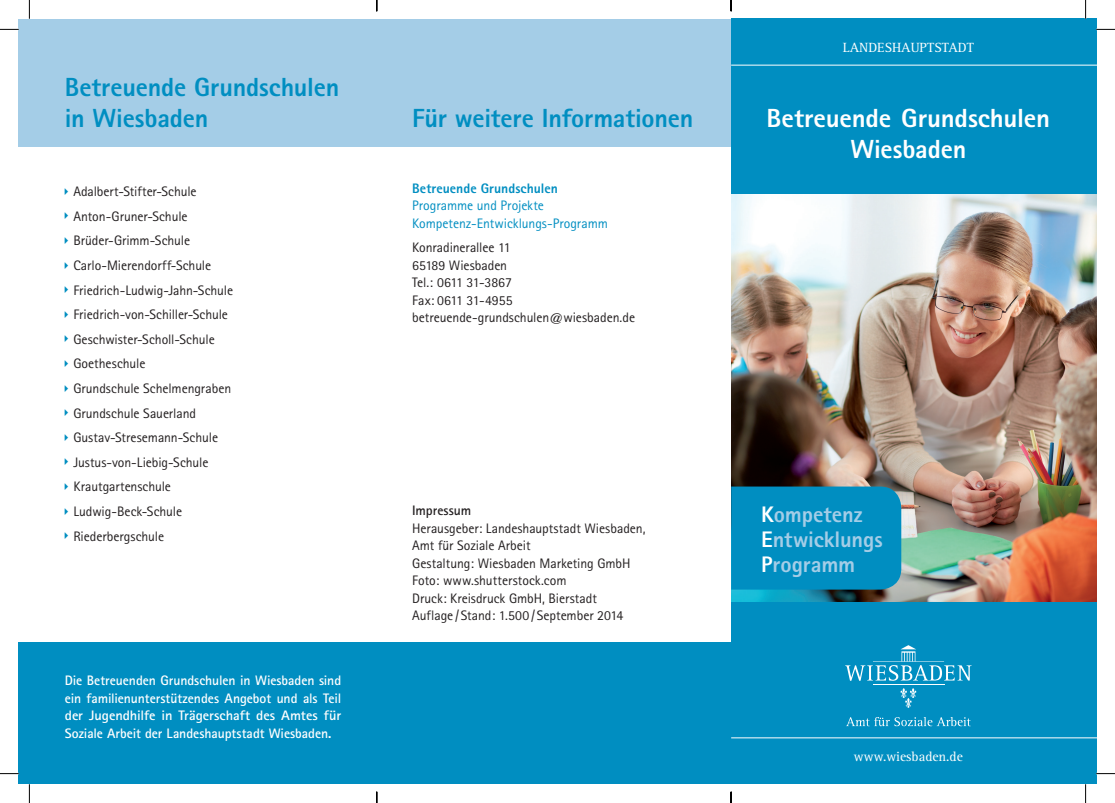
<style>
.page{position:relative;width:1115px;height:803px;background:#fff}
.page>*{position:absolute;margin:0;border:0;box-sizing:border-box;transform-origin:0 0}
.t1{font:800 26.25px/31.5px "Rotis Sans Serif";letter-spacing:-.005em;color:#008ec1}
.t2{font:800 26.25px/31.5px "Rotis Sans Serif";letter-spacing:-.005em;color:#fff;text-align:center}
.t3{font:800 22.5px/25px "Rotis Sans Serif";letter-spacing:-.005em;color:#a4cde7}
.t4{font:13.75px/24.6px "Rotis Sans Serif";letter-spacing:-.005em;color:#231f20}
.t5{font:700 13.75px/17.5px "Rotis Sans Serif";letter-spacing:-.005em;color:#fff;text-align:justify}
.t6{font:13.75px/17.5px "Rotis Sans Serif";letter-spacing:-.005em;color:#008ec1}
.t7{font:13.75px "Rotis Serif";color:#fff}
.t8{font:800 13.75px "Rotis Sans Serif";color:#008ec1}
.t9{font:700 13.75px "Rotis Sans Serif";letter-spacing:-.005em;color:#231f20}
.s1{color:#fff}
</style>
<div class="page">
<div style="left:19px;top:642px;width:712px;height:142px;background:#008ec1"></div>
<div style="left:731px;top:19px;width:365px;height:765px;background:#008ec1"></div>
<hr style="left:731px;top:65px;width:365px;height:1px;background:#fff">
<hr style="left:731px;top:737px;width:365px;height:1px;background:#fff">
<hr style="left:873px;top:684px;width:71px;height:1px;background:#fff">
<svg style="left:845px;top:645px;width:126px;height:36px"></svg>
<svg style="left:900px;top:688px;width:16px;height:20px"></svg>
<svg style="left:846px;top:717px;width:124px;height:9px"></svg>
<div style="left:19px;top:19px;width:712px;height:127px;background:#a4cde7"></div>
<img style="left:731px;top:194px;width:365px;height:408px">
<svg style="left:731px;top:486px;width:170px;height:103px"></svg>
<svg style="left:0;top:29px;width:19px;height:1px"></svg>
<svg style="left:1096px;top:29px;width:19px;height:1px"></svg>
<svg style="left:0;top:773px;width:19px;height:1px"></svg>
<svg style="left:1096px;top:773px;width:19px;height:1px"></svg>
<svg style="left:29px;top:0;width:1px;height:19px"></svg>
<svg style="left:29px;top:784px;width:1px;height:19px"></svg>
<svg style="left:1085px;top:0;width:1px;height:19px"></svg>
<svg style="left:1085px;top:784px;width:1px;height:19px"></svg>
<svg style="left:730px;top:0;width:2px;height:11px"></svg>
<svg style="left:730px;top:792px;width:2px;height:11px"></svg>
<h1 class="t1" style="left:65px;top:71px;width:276px">Betreuende Grundschulen in Wiesbaden</h1>
<p class="t4" style="left:73px;top:179px;width:161px">Adalbert-Stifter-Schule<br>Anton-Gruner-Schule<br>Brüder-Grimm-Schule<br>Carlo-Mierendorff-Schule<br>Friedrich-Ludwig-Jahn-Schule<br>Friedrich-von-Schiller-Schule<br>Geschwister-Scholl-Schule<br>Goetheschule<br>Grundschule Schelmengraben<br>Grundschule Sauerland<br>Gustav-Stresemann-Schule<br>Justus-von-Liebig-Schule<br>Krautgartenschule<br>Ludwig-Beck-Schule<br>Riederbergschule</p>
<p class="t5" style="left:65px;top:671px;width:278px">Die Betreuenden Grundschulen in Wiesbaden sind ein familienunterstützendes Angebot und als Teil der Jugendhilfe in Trägerschaft des Amtes für Soziale Arbeit der Landeshauptstadt Wiesbaden.</p>
<h1 class="t1" style="left:412px;top:102px;width:283px">Für weitere Informationen</h1>
<p class="t8" style="left:412px;top:179px;width:147px">Betreuende Grundschulen</p>
<p class="t6" style="left:412px;top:197px;width:197px">Programme und Projekte<br>Kompetenz-Entwicklungs-Programm</p>
<p class="t4" style="left:412px;top:239px;width:224px;line-height:17.5px">Konradinerallee 11<br>65189 Wiesbaden<br>Tel.: 0611 31-3867<br>Fax: 0611 31-4955 betreuende-grundschulen@wiesbaden.de</p>
<p class="t9" style="left:412px;top:502px;width:61px">Impressum</p>
<p class="t4" style="left:412px;top:519px;width:235px;line-height:17.5px">Herausgeber: Landeshauptstadt Wiesbaden, Amt für Soziale Arbeit<br>Gestaltung: Wiesbaden Marketing GmbH Foto: www.shutterstock.com<br>Druck: Kreisdruck GmbH, Bierstadt<br>Auflage / Stand: 1.500 / September 2014</p>
<p class="t7" style="left:843px;top:40px;width:133px">LANDESHAUPTSTADT</p>
<h1 class="t2" style="left:766px;top:102px;width:285px">Betreuende Grundschulen<br>Wiesbaden</h1>
<h2 class="t3" style="left:761px;top:501px;width:123px"><span class="s1">K</span>ompetenz<br><span class="s1">E</span>ntwicklungs<br><span class="s1">P</span>rogramm</h2>
<p class="t7" style="left:854px;top:748px;width:110px">www.wiesbaden.de</p>
</div>
